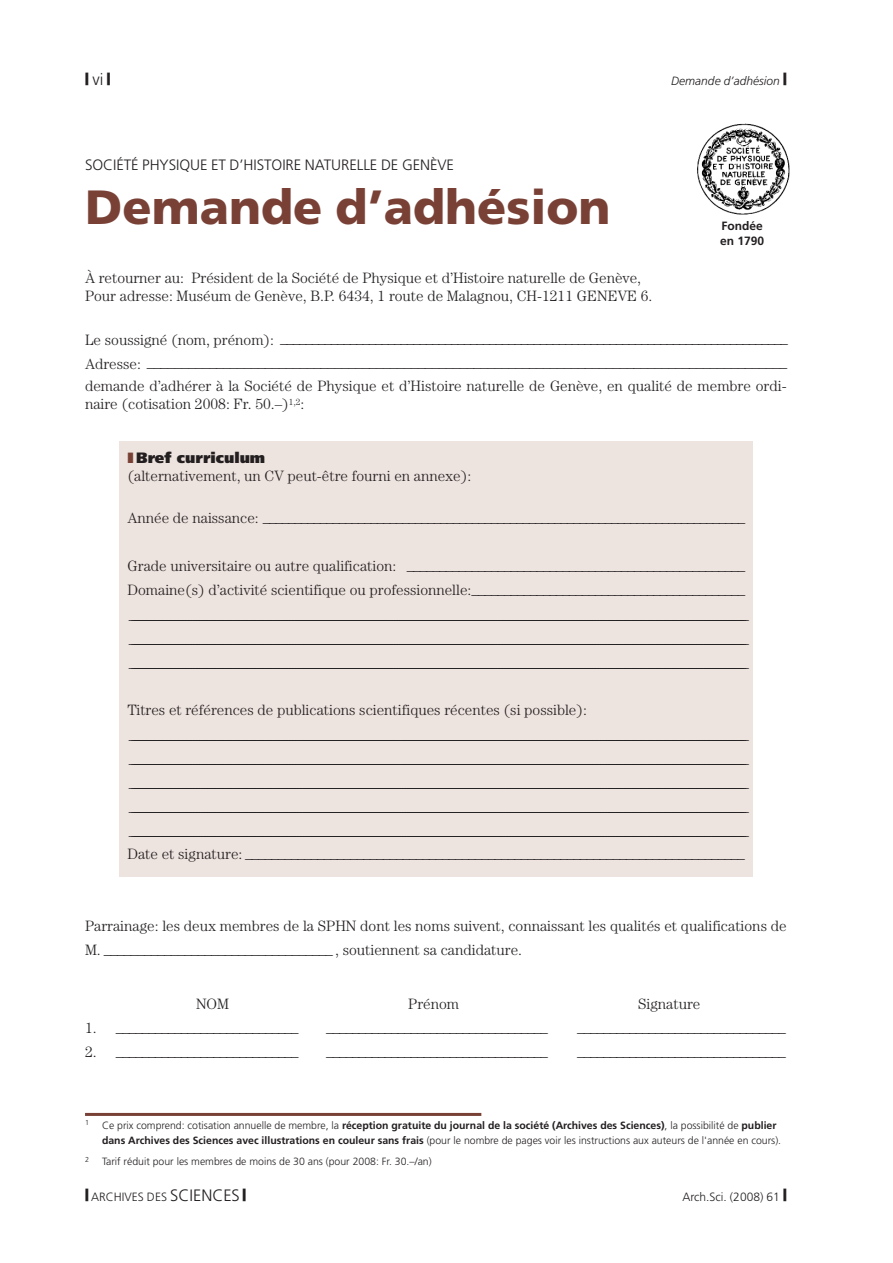
<style>
.page{position:relative;width:893px;height:1263px;background:#fff}
.page>*{position:absolute;margin:0;border:0;box-sizing:border-box;transform-origin:0 0}
.t1{font:900 48px "Frutiger";color:#794136}
.t2{font:900 16.5px "Frutiger";color:#231f20}
.t3{font:300 15px/24px "Century";color:#231f20}
.t4{font:300 15px "Frutiger";letter-spacing:-.005em;color:#231f20}
.t5{font:900 15px "Frutiger";color:#231f20}
.t6{font:300 12px "Frutiger";color:#231f20}
.t7{font:italic 300 12px "Frutiger";color:#231f20}
.t8{font:700 12px/15px "Frutiger";color:#231f20}
.t9{font:300 10.5px/15px "Frutiger";color:#231f20}
.s1{font-weight:300}
.s2{font-weight:900;font-style:normal;font-size:16.5px}
.s3{color:#794136}
.s4{font-weight:700}
.s5{font-weight:900;font-size:16.5px}
.s6{font-size:16.5px}
</style>
<div class="page">
<div style="left:119px;top:441px;width:634px;height:436px;background:#eee4df"></div>
<hr style="left:85px;top:1113px;width:396px;height:3px;background:#794136">
<img style="left:697px;top:123px;width:93px;height:92px">
<p class="t2" style="left:85px;top:73px;width:27px">|<span class="s1">vi</span>|</p>
<p class="t7" style="left:671px;top:76px;width:117px">Demande d’adhésion <span class="s2">|</span></p>
<p class="t4" style="left:85px;top:159px;width:371px">SOCIÉTÉ PHYSIQUE ET D’HISTOIRE NATURELLE DE GENÈVE</p>
<h1 class="t1" style="left:85px;top:188px;width:527px">Demande d’adhésion</h1>
<p class="t8" style="left:720px;top:219px;width:46px">Fondée en 1790</p>
<p class="t3" style="left:85px;top:270px;width:569px;line-height:18px">À retourner au: Président de la Société de Physique et d’Histoire naturelle de Genève,<br>Pour adresse: Muséum de Genève, B.P. 6434, 1 route de Malagnou, CH-1211 GENEVE 6.</p>
<p class="t3" style="left:85px;top:327px;width:704px;text-align:justify">Le soussigné (nom, prénom): ________________________________________________________________________________ Adresse: ____________________________________________________________________________________________ demande d’adhérer à la Société de Physique et d’Histoire naturelle de Genève, en qualité de membre ordi-</p>
<p class="t3" style="left:85px;top:393px;width:221px">naire (cotisation 2008: Fr. 50.–)<sup>1,2</sup>:</p>
<p class="t5" style="left:128px;top:452px;width:139px"><span class="s3">❚</span>Bref curriculum</p>
<p class="t3" style="left:128px;top:465px;width:345px">(alternativement, un CV peut-être fourni en annexe):</p>
<p class="t3" style="left:128px;top:506px;width:619px">Année de naissance: ____________________________________________________________________________</p>
<p class="t3" style="left:128px;top:553px;width:619px;line-height:25.5px">Grade universitaire ou autre qualification: ____________________________________________________<br>Domaine(s) d’activité scientifique ou professionnelle:__________________________________________</p>
<p class="t3" style="left:129px;top:603px;width:622px;text-align:justify">______________________________________________________________________________________________________________________________________________________________________________________________________________________________________ ______________________________________________________________________________________________________________________________________________________________________________________________________________________________________ ______________________________________________________________________________________________________________________________________________________________________________________________________________________________________</p>
<p class="t3" style="left:128px;top:699px;width:623px">Titres et références de publications scientifiques récentes (si possible): ______________________________________________________________________________________________________________________________________________________________________________________________________________________________________ ______________________________________________________________________________________________________________________________________________________________________________________________________________________________________ ______________________________________________________________________________________________________________________________________________________________________________________________________________________________________ ______________________________________________________________________________________________________________________________________________________________________________________________________________________________________ ______________________________________________________________________________________________________________________________________________________________________________________________________________________________________</p>
<p class="t3" style="left:128px;top:842px;width:619px">Date et signature: ____________________________________________________________________________</p>
<p class="t3" style="left:85px;top:916px;width:703px;line-height:22.5px">Parrainage: les deux membres de la SPHN dont les noms suivent, connaissant les qualités et qualifications de<br>M. __________________________________ , soutiennent sa candidature.</p>
<p class="t3" style="left:196px;top:993px;width:35px">NOM</p>
<p class="t3" style="left:408px;top:993px;width:52px">Prénom</p>
<p class="t3" style="left:638px;top:993px;width:64px">Signature</p>
<p class="t3" style="left:85px;top:1016px;width:215px">1. ____________________________</p>
<p class="t3" style="left:326px;top:1016px;width:223px">__________________________________</p>
<p class="t3" style="left:577px;top:1016px;width:210px">________________________________</p>
<p class="t3" style="left:85px;top:1040px;width:215px">2. ____________________________</p>
<p class="t3" style="left:326px;top:1040px;width:223px">__________________________________</p>
<p class="t3" style="left:577px;top:1040px;width:210px">________________________________</p>
<p class="t9" style="left:102px;top:1118px;width:681px;text-indent:-17px"><sup>1</sup> Ce prix comprend: cotisation annuelle de membre, la <span class="s4">réception gratuite du journal de la société (Archives des Sciences)</span>, la possibilité de <span class="s4">publier dans Archives des Sciences avec illustrations en couleur sans frais</span> (pour le nombre de pages voir les instructions aux auteurs de l'année en cours).</p>
<p class="t9" style="left:85px;top:1155px;width:348px"><sup>2</sup> Tarif réduit pour les membres de moins de 30 ans (pour 2008: Fr. 30.–/an)</p>
<p class="t6" style="left:85px;top:1192px;width:163px"><span class="s5">|</span> ARCHIVES DES <span class="s6">SCIENCES</span> <span class="s5">|</span></p>
<p class="t6" style="left:682px;top:1192px;width:106px">Arch.Sci. (2008) 61 <span class="s5">|</span></p>
</div>
